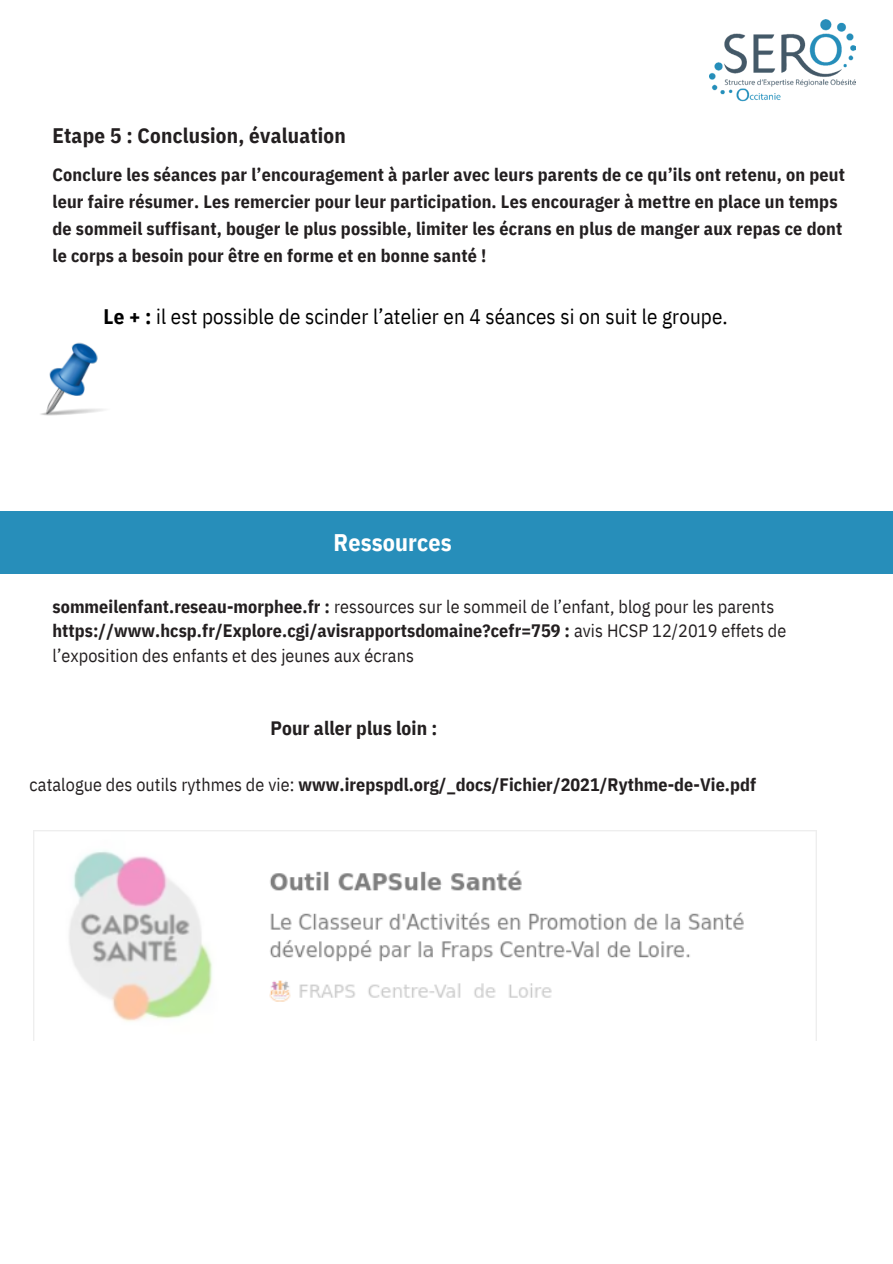
<style>
.page{position:relative;width:893px;height:1264px;background:#fff}
.page>*{position:absolute;margin:0;border:0;box-sizing:border-box;transform-origin:0 0}
.t1{font:700 24px "IBM Plex Sans Cond";letter-spacing:.005em;color:#fff}
.t2{font:21px "IBM Plex Sans Cond";letter-spacing:.005em;color:#000}
.t3{font:700 21px "IBM Plex Sans Cond";letter-spacing:.01em;color:#231f20}
.t4{font:700 19.35px "IBM Plex Sans Cond";letter-spacing:.005em;color:#231f20}
.t5{font:700 18px/27px "IBM Plex Sans Cond";letter-spacing:.01em;color:#231f20}
.t6{font:18px/24.8px "IBM Plex Sans Cond";letter-spacing:.005em;color:#231f20}
.s1{font-weight:700}
.s2{font-weight:400}
</style>
<div class="page">
<img style="left:709px;top:19px;width:146px;height:83px">
<img style="left:40px;top:342px;width:64px;height:74px">
<div style="left:0;top:511px;width:892px;height:62px;background:#278eba"></div>
<img style="left:33px;top:830px;width:783px;height:210px">
<p class="t3" style="left:52px;top:121px;width:295px">Etape 5 : Conclusion, évaluation</p>
<p class="t5" style="left:52px;top:161px;width:794px">Conclure les séances par l’encouragement à parler avec leurs parents de ce qu’ils ont retenu, on peut leur faire résumer. Les remercier pour leur participation. Les encourager à mettre en place un temps de sommeil suffisant, bouger le plus possible, limiter les écrans en plus de manger aux repas ce dont le corps a besoin pour être en forme et en bonne santé !</p>
<p class="t2" style="left:104px;top:302px;width:625px"><span class="s1">Le + :</span> il est possible de scinder l’atelier en 4 séances si on suit le groupe.</p>
<h1 class="t1" style="left:333px;top:526px;width:120px">Ressources</h1>
<h3 class="t6" style="left:52px;top:593px;width:723px"><span class="s1">sommeilenfant.reseau-morphee.fr :</span> ressources sur le sommeil de l’enfant, blog pour les parents</h3>
<p class="t6" style="left:52px;top:618px;width:735px"><span class="s1">https://www.hcsp.fr/Explore.cgi/avisrapportsdomaine?cefr=759 :</span> avis HCSP 12/2019 effets de l’exposition des enfants et des jeunes aux écrans</p>
<h2 class="t4" style="left:270px;top:715px;width:168px">Pour aller plus loin :</h2>
<p class="t5" style="left:30px;top:770px;width:728px"><span class="s2">catalogue des outils rythmes de vie:</span> www.irepspdl.org/_docs/Fichier/2021/Rythme-de-Vie.pdf</p>
</div>
